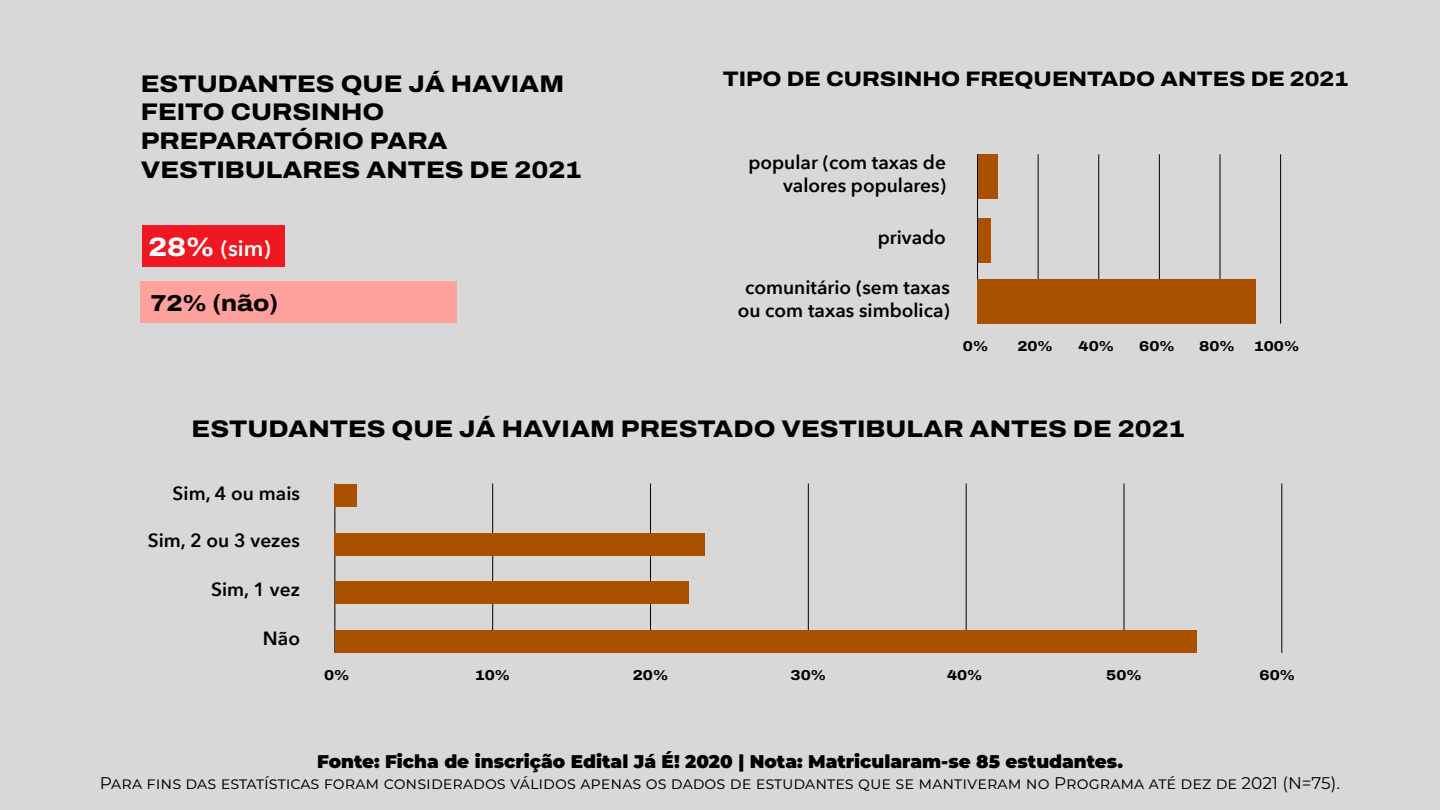
<style>
.page{position:relative;width:1440px;height:810px;background:#d8d8d8}
.page>*{position:absolute;margin:0;border:0;box-sizing:border-box;transform-origin:0 0}
.t1{font:800 24.08px/28.9px "Archivo Semi Expanded";color:#000}
.t2{font:800 23.02px "Archivo Semi Expanded";color:#000}
.t3{font:600 22.12px "Avenir Next";color:#fff}
.t4{font:800 21px "Archivo Semi Expanded";color:#000}
.t5{font:600 19.12px/23px "Avenir Next";color:#000;text-align:right}
.t6{font:900 18.38px "Montserrat";color:#000}
.t7{font:16.95px "Montserrat";color:#000}
.t8{font:800 14.33px "Archivo Semi Expanded";color:#000}
.s1{font-family:"Archivo Semi Expanded";font-weight:800;font-size:26.55px}
</style>
<div class="page">
<div style="left:141px;top:281px;width:316px;height:41px;background:#ffa19c"></div>
<div style="left:142px;top:226px;width:143px;height:41px;background:#f01820"></div>
<div style="left:978px;top:154px;width:20px;height:44px;background:#aa5100"></div>
<div style="left:978px;top:218px;width:13px;height:44px;background:#aa5100"></div>
<hr style="left:977px;top:154px;width:1px;height:170px;background:#000">
<hr style="left:1038px;top:154px;width:1px;height:170px;background:#000">
<hr style="left:1098px;top:154px;width:1px;height:170px;background:#000">
<hr style="left:1159px;top:154px;width:1px;height:170px;background:#000">
<hr style="left:1220px;top:154px;width:1px;height:170px;background:#000">
<hr style="left:1280px;top:154px;width:1px;height:170px;background:#000">
<div style="left:978px;top:280px;width:278px;height:44px;background:#aa5100"></div>
<hr style="left:334px;top:484px;width:1px;height:169px;background:#000">
<hr style="left:492px;top:484px;width:1px;height:169px;background:#000">
<hr style="left:650px;top:484px;width:1px;height:169px;background:#000">
<hr style="left:808px;top:484px;width:1px;height:169px;background:#000">
<hr style="left:966px;top:484px;width:1px;height:169px;background:#000">
<hr style="left:1124px;top:484px;width:1px;height:169px;background:#000">
<div style="left:335px;top:631px;width:862px;height:22px;background:#aa5100"></div>
<div style="left:335px;top:582px;width:353px;height:22px;background:#aa5100"></div>
<div style="left:335px;top:533px;width:370px;height:22px;background:#aa5100"></div>
<div style="left:335px;top:484px;width:22px;height:22px;background:#aa5100"></div>
<hr style="left:1281px;top:484px;width:1px;height:169px;background:#000">
<p class="t1" style="left:141px;top:69px;width:442px">ESTUDANTES QUE JÁ HAVIAM<br>FEITO CURSINHO<br>PREPARATÓRIO PARA<br>VESTIBULARES ANTES DE 2021</p>
<p class="t3" style="left:148px;top:229px;width:124px"><span class="s1">28%</span> (sim)</p>
<p class="t2" style="left:151px;top:286px;width:129px">72% (não)</p>
<p class="t4" style="left:723px;top:63px;width:627px">TIPO DE CURSINHO FREQUENTADO ANTES DE 2021</p>
<p class="t5" style="left:748px;top:150px;width:199px">popular (com taxas de valores populares)</p>
<p class="t5" style="left:878px;top:225px;width:70px">privado</p>
<p class="t5" style="left:738px;top:275px;width:214px;text-align:center">comunitário (sem taxas ou com taxas simbolica)</p>
<p class="t8" style="left:963px;top:335px;width:27px">0%</p>
<p class="t8" style="left:1017px;top:335px;width:37px">20%</p>
<p class="t8" style="left:1079px;top:335px;width:37px">40%</p>
<p class="t8" style="left:1139px;top:335px;width:37px">60%</p>
<p class="t8" style="left:1199px;top:336px;width:37px">80%</p>
<p class="t8" style="left:1254px;top:336px;width:46px">100%</p>
<p class="t1" style="left:192px;top:414px;width:995px">ESTUDANTES QUE JÁ HAVIAM PRESTADO VESTIBULAR ANTES DE 2021</p>
<p class="t5" style="left:173px;top:482px;width:129px">Sim, 4 ou mais</p>
<p class="t5" style="left:148px;top:528px;width:154px">Sim, 2 ou 3 vezes</p>
<p class="t5" style="left:211px;top:577px;width:90px">Sim, 1 vez</p>
<p class="t5" style="left:263px;top:626px;width:39px">Não</p>
<p class="t8" style="left:324px;top:665px;width:27px">0%</p>
<p class="t8" style="left:475px;top:665px;width:36px">10%</p>
<p class="t8" style="left:633px;top:665px;width:37px">20%</p>
<p class="t8" style="left:791px;top:665px;width:37px">30%</p>
<p class="t8" style="left:947px;top:665px;width:37px">40%</p>
<p class="t8" style="left:1106px;top:665px;width:37px">50%</p>
<p class="t8" style="left:1260px;top:665px;width:37px">60%</p>
<p class="t6" style="left:317px;top:748px;width:807px">Fonte: Ficha de inscrição Edital Já É! 2020 | Nota: Matricularam-se 85 estudantes.</p>
<p class="t7" style="left:100px;top:771px;width:1242px">Para fins das estatísticas foram considerados válidos apenas os dados de estudantes que se mantiveram no Programa até dez de 2021 (N=75).</p>
</div>
